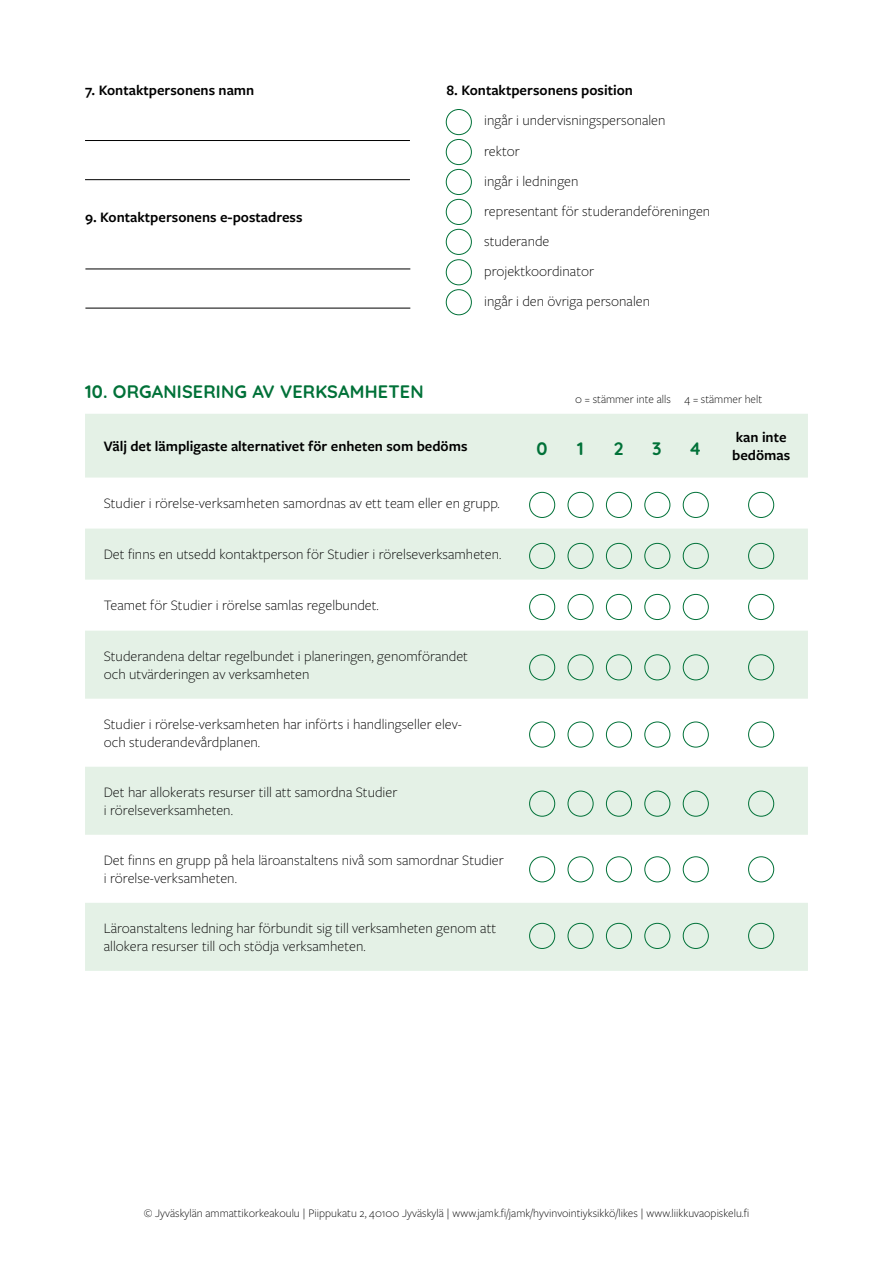
<style>
.page{position:relative;width:893px;height:1263px;background:#fff}
.page>*{position:absolute;margin:0;border:0;box-sizing:border-box;transform-origin:0 0}
.väliotsikko{font:700 18px "Quicksand";letter-spacing:.01em;color:#007138}
.vaihtoehdot{font:300 15px/18px "Freight Sans Pro";color:#000}
.alaotsikko{font:600 15px "Freight Sans Pro";color:#000}
.perusteksti{font:300 15px "Freight Sans Pro";color:#000}
.perusteksti-2{font:300 12px "Freight Sans Pro";color:#000}
</style>
<div class="page">
<svg style="left:85px;top:414px;width:723px;height:557px;fill:#e4f1e6"></svg>
<div style="left:529px;top:492px;width:26px;height:26px;border:1px solid #007138;border-radius:50%"></div>
<div style="left:529px;top:543px;width:26px;height:26px;border:1px solid #007138;border-radius:50%"></div>
<div style="left:529px;top:594px;width:26px;height:26px;border:1px solid #007138;border-radius:50%"></div>
<div style="left:529px;top:655px;width:26px;height:25px;border:1px solid #007138;border-radius:50%"></div>
<div style="left:529px;top:722px;width:26px;height:25px;border:1px solid #007138;border-radius:50%"></div>
<div style="left:529px;top:791px;width:26px;height:25px;border:1px solid #007138;border-radius:50%"></div>
<div style="left:529px;top:856px;width:26px;height:26px;border:1px solid #007138;border-radius:50%"></div>
<div style="left:529px;top:923px;width:26px;height:26px;border:1px solid #007138;border-radius:50%"></div>
<hr style="left:85px;top:140px;width:325px;height:1px;background:#000">
<hr style="left:85px;top:179px;width:325px;height:1px;background:#000">
<hr style="left:85px;top:269px;width:325px;height:1px;background:#000">
<hr style="left:85px;top:308px;width:325px;height:1px;background:#000">
<div style="left:446px;top:109px;width:26px;height:26px;border:1px solid #007138;border-radius:50%"></div>
<div style="left:446px;top:139px;width:26px;height:26px;border:1px solid #007138;border-radius:50%"></div>
<div style="left:446px;top:169px;width:26px;height:26px;border:1px solid #007138;border-radius:50%"></div>
<div style="left:446px;top:199px;width:26px;height:26px;border:1px solid #007138;border-radius:50%"></div>
<div style="left:446px;top:229px;width:26px;height:26px;border:1px solid #007138;border-radius:50%"></div>
<div style="left:446px;top:260px;width:26px;height:25px;border:1px solid #007138;border-radius:50%"></div>
<div style="left:446px;top:289px;width:26px;height:26px;border:1px solid #007138;border-radius:50%"></div>
<div style="left:748px;top:492px;width:26px;height:26px;border:1px solid #007138;border-radius:50%"></div>
<div style="left:748px;top:543px;width:26px;height:26px;border:1px solid #007138;border-radius:50%"></div>
<div style="left:748px;top:594px;width:26px;height:26px;border:1px solid #007138;border-radius:50%"></div>
<div style="left:748px;top:655px;width:26px;height:25px;border:1px solid #007138;border-radius:50%"></div>
<div style="left:748px;top:722px;width:26px;height:25px;border:1px solid #007138;border-radius:50%"></div>
<div style="left:748px;top:791px;width:26px;height:25px;border:1px solid #007138;border-radius:50%"></div>
<div style="left:748px;top:856px;width:26px;height:26px;border:1px solid #007138;border-radius:50%"></div>
<div style="left:748px;top:923px;width:26px;height:26px;border:1px solid #007138;border-radius:50%"></div>
<div style="left:568px;top:492px;width:25px;height:26px;border:1px solid #007138;border-radius:50%"></div>
<div style="left:568px;top:543px;width:25px;height:26px;border:1px solid #007138;border-radius:50%"></div>
<div style="left:568px;top:594px;width:25px;height:26px;border:1px solid #007138;border-radius:50%"></div>
<div style="left:568px;top:655px;width:25px;height:25px;border:1px solid #007138;border-radius:50%"></div>
<div style="left:568px;top:722px;width:25px;height:25px;border:1px solid #007138;border-radius:50%"></div>
<div style="left:568px;top:791px;width:25px;height:25px;border:1px solid #007138;border-radius:50%"></div>
<div style="left:568px;top:856px;width:25px;height:26px;border:1px solid #007138;border-radius:50%"></div>
<div style="left:568px;top:923px;width:25px;height:26px;border:1px solid #007138;border-radius:50%"></div>
<div style="left:606px;top:492px;width:26px;height:26px;border:1px solid #007138;border-radius:50%"></div>
<div style="left:606px;top:543px;width:26px;height:26px;border:1px solid #007138;border-radius:50%"></div>
<div style="left:606px;top:594px;width:26px;height:26px;border:1px solid #007138;border-radius:50%"></div>
<div style="left:606px;top:655px;width:26px;height:25px;border:1px solid #007138;border-radius:50%"></div>
<div style="left:606px;top:722px;width:26px;height:25px;border:1px solid #007138;border-radius:50%"></div>
<div style="left:606px;top:791px;width:26px;height:25px;border:1px solid #007138;border-radius:50%"></div>
<div style="left:606px;top:856px;width:26px;height:26px;border:1px solid #007138;border-radius:50%"></div>
<div style="left:606px;top:923px;width:26px;height:26px;border:1px solid #007138;border-radius:50%"></div>
<div style="left:645px;top:492px;width:25px;height:26px;border:1px solid #007138;border-radius:50%"></div>
<div style="left:645px;top:543px;width:25px;height:26px;border:1px solid #007138;border-radius:50%"></div>
<div style="left:645px;top:594px;width:25px;height:26px;border:1px solid #007138;border-radius:50%"></div>
<div style="left:645px;top:655px;width:25px;height:25px;border:1px solid #007138;border-radius:50%"></div>
<div style="left:645px;top:722px;width:25px;height:25px;border:1px solid #007138;border-radius:50%"></div>
<div style="left:645px;top:791px;width:25px;height:25px;border:1px solid #007138;border-radius:50%"></div>
<div style="left:645px;top:856px;width:25px;height:26px;border:1px solid #007138;border-radius:50%"></div>
<div style="left:645px;top:923px;width:25px;height:26px;border:1px solid #007138;border-radius:50%"></div>
<div style="left:683px;top:492px;width:25px;height:26px;border:1px solid #007138;border-radius:50%"></div>
<div style="left:683px;top:543px;width:25px;height:26px;border:1px solid #007138;border-radius:50%"></div>
<div style="left:683px;top:594px;width:25px;height:26px;border:1px solid #007138;border-radius:50%"></div>
<div style="left:683px;top:655px;width:25px;height:25px;border:1px solid #007138;border-radius:50%"></div>
<div style="left:683px;top:722px;width:25px;height:25px;border:1px solid #007138;border-radius:50%"></div>
<div style="left:683px;top:791px;width:25px;height:25px;border:1px solid #007138;border-radius:50%"></div>
<div style="left:683px;top:856px;width:25px;height:26px;border:1px solid #007138;border-radius:50%"></div>
<div style="left:683px;top:923px;width:25px;height:26px;border:1px solid #007138;border-radius:50%"></div>
<p class="alaotsikko" style="left:85px;top:80px;width:171px">7. Kontaktpersonens namn</p>
<p class="alaotsikko" style="left:85px;top:206px;width:219px">9. Kontaktpersonens e-postadress</p>
<p class="alaotsikko" style="left:446px;top:80px;width:188px">8. Kontaktpersonens position</p>
<p class="perusteksti" style="left:484px;top:111px;width:183px">ingår i undervisningspersonalen</p>
<p class="perusteksti" style="left:484px;top:141px;width:37px">rektor</p>
<p class="perusteksti" style="left:484px;top:171px;width:96px">ingår i ledningen</p>
<p class="perusteksti" style="left:484px;top:201px;width:228px">representant för studerandeföreningen</p>
<p class="perusteksti" style="left:484px;top:231px;width:67px">studerande</p>
<p class="perusteksti" style="left:484px;top:261px;width:111px">projektkoordinator</p>
<p class="perusteksti" style="left:484px;top:291px;width:167px">ingår i den övriga personalen</p>
<p class="väliotsikko" style="left:85px;top:377px;width:340px">10. ORGANISERING AV VERKSAMHETEN</p>
<p class="perusteksti-2" style="left:575px;top:391px;width:189px">0 = stämmer inte alls 4 = stämmer helt</p>
<p class="alaotsikko" style="left:104px;top:436px;width:365px">Välj det lämpligaste alternativet för enheten som bedöms</p>
<p class="väliotsikko" style="left:537px;top:433px;width:13px">0</p>
<p class="väliotsikko" style="left:577px;top:433px;width:8px">1</p>
<p class="väliotsikko" style="left:614px;top:433px;width:11px">2</p>
<p class="väliotsikko" style="left:652px;top:433px;width:11px">3</p>
<p class="väliotsikko" style="left:689px;top:433px;width:14px">4</p>
<p class="vaihtoehdot" style="left:104px;top:494px;width:398px">Studier i rörelse-verksamheten samordnas av ett team eller en grupp.</p>
<p class="vaihtoehdot" style="left:104px;top:545px;width:399px">Det finns en utsedd kontaktperson för Studier i rörelseverksamheten.</p>
<p class="vaihtoehdot" style="left:104px;top:596px;width:277px">Teamet för Studier i rörelse samlas regelbundet.</p>
<p class="vaihtoehdot" style="left:104px;top:646px;width:366px">Studerandena deltar regelbundet i planeringen, genomförandet och utvärderingen av verksamheten</p>
<p class="vaihtoehdot" style="left:104px;top:714px;width:360px">Studier i rörelse-verksamheten har införts i handlingseller elev&shy;och studerandevårdplanen.</p>
<p class="vaihtoehdot" style="left:104px;top:782px;width:295px">Det har allokerats resurser till att samordna Studier i rörelseverksamheten.</p>
<p class="vaihtoehdot" style="left:104px;top:850px;width:401px">Det finns en grupp på hela läroanstaltens nivå som samordnar Studier i rörelse-verksamheten.</p>
<p class="vaihtoehdot" style="left:104px;top:918px;width:394px">Läroanstaltens ledning har förbundit sig till verksamheten genom att allokera resurser till och stödja verksamheten.</p>
<p class="alaotsikko" style="left:736px;top:427px;width:52px">kan inte</p>
<p class="alaotsikko" style="left:732px;top:445px;width:60px">bedömas</p>
<p class="perusteksti-2" style="left:144px;top:1205px;width:607px">© Jyväskylän ammattikorkeakoulu | Piippukatu 2, 40100 Jyväskylä | www.jamk.fi/jamk/hyvinvointiyksikkö/likes | www.liikkuvaopiskelu.fi</p>
</div>
